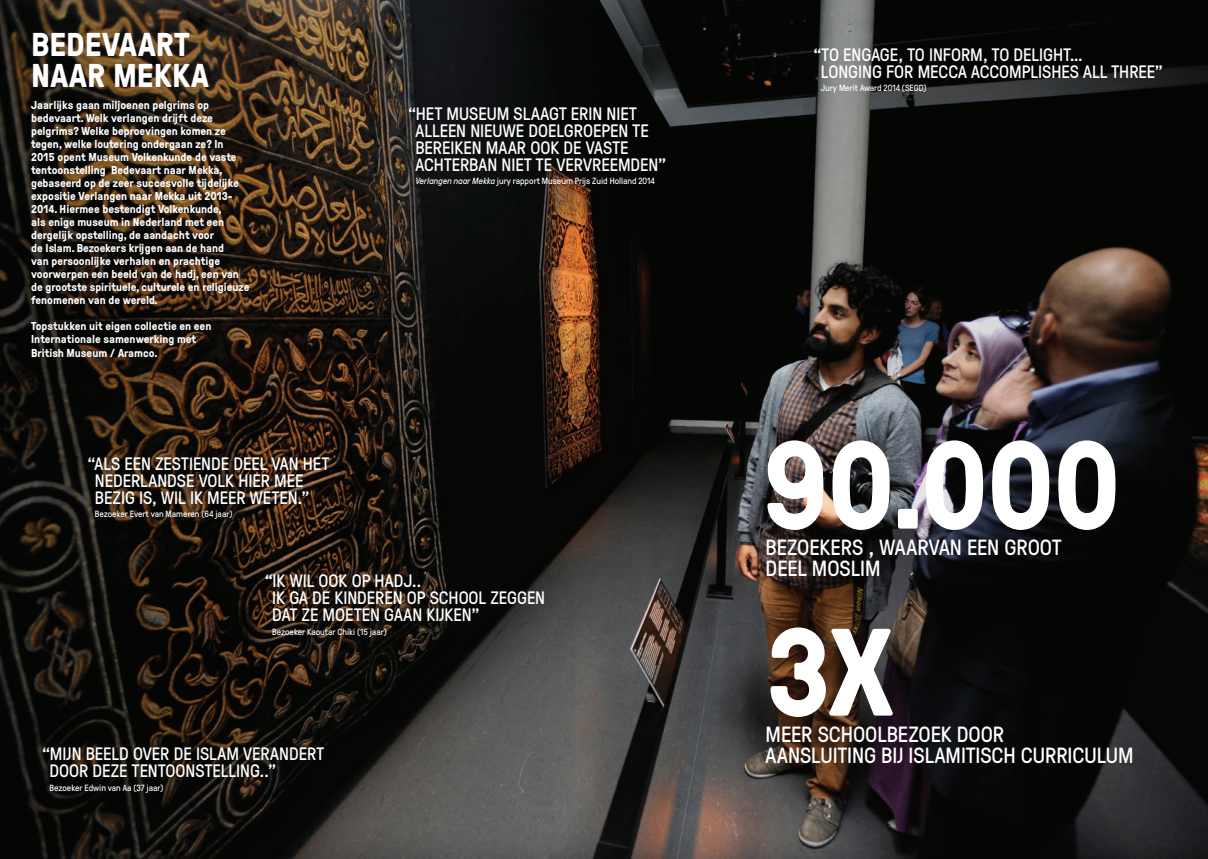
<style>
.page{position:relative;width:1208px;height:859px;background:#fff}
.page>*{position:absolute;margin:0;border:0;box-sizing:border-box;transform-origin:0 0}
.t1{font:700 124px "GT Pressura";letter-spacing:-.02em;color:#fff}
.t2{font:700 33px/31px "GT Pressura";letter-spacing:.005em;color:#fff}
.t3{font:22px/21px "GT Pressura";color:#fff}
.t4{font:18px/17px "GT Pressura";color:#fff}
.t5{font:700 11.5px/13px "GT Pressura";color:#fff}
.t6{font:9px "GT Pressura";color:#fff}
.s1{font-style:italic}
</style>
<div class="page">
<img style="left:0;top:0;width:1208px;height:859px">
<h2 class="t2" style="left:31px;top:28px;width:179px">BEDEVAART<br>NAAR MEKKA</h2>
<p class="t5" style="left:31px;top:98px;width:220px">Jaarlijks gaan miljoenen pelgrims op bedevaart. Welk verlangen drijft deze pelgrims? Welke beproevingen komen ze tegen, welke loutering ondergaan ze? In 2015 opent Museum Volkenkunde de vaste tentoonstelling Bedevaart naar Mekka, gebaseerd op de zeer succesvolle tijdelijke expositie Verlangen naar Mekka uit 2013- 2014. Hiermee bestendigt Volkenkunde,<br>als enige museum in Nederland met een dergelijk opstelling, de aandacht voor<br>de Islam. Bezoekers krijgen aan de hand<br>van persoonlijke verhalen en prachtige voorwerpen een beeld van de hadj, een van de grootste spirituele, culturele en religieuze fenomenen van de wereld.</p>
<p class="t5" style="left:31px;top:319px;width:182px;line-height:13.4px">Topstukken uit eigen collectie en een<br>Internationale samenwerking met<br>British Museum / Aramco.</p>
<h3 class="t4" style="left:95px;top:454px;width:236px;text-indent:-7px">“ALS EEN ZESTIENDE DEEL VAN HET<br>NEDERLANDSE VOLK HIER MEE<br>BEZIG IS, WIL IK MEER WETEN.”</h3>
<p class="t6" style="left:95px;top:508px;width:139px">Bezoeker Evert van Mameren (64 jaar)</p>
<h3 class="t4" style="left:415px;top:104px;width:252px;text-indent:-7px">“HET MUSEUM SLAAGT ERIN NIET<br>ALLEEN NIEUWE DOELGROEPEN TE<br>BEREIKEN MAAR OOK DE VASTE<br>ACHTERBAN NIET TE VERVREEMDEN”</h3>
<p class="t6" style="left:415px;top:175px;width:241px"><span class="s1">Verlangen naar Mekka</span> jury rapport Museum Prijs Zuid Holland 2014</p>
<h3 class="t4" style="left:272px;top:571px;width:274px;text-indent:-7px">“IK WIL OOK OP HADJ..<br>IK GA DE KINDEREN OP SCHOOL ZEGGEN<br>DAT ZE MOETEN GAAN KIJKEN”</h3>
<p class="t6" style="left:272px;top:625px;width:116px">Bezoeker Kaoutar Chiki (15 jaar)</p>
<h3 class="t4" style="left:49px;top:744px;width:276px;text-indent:-7px">“MIJN BEELD OVER DE ISLAM VERANDERT<br>DOOR DEZE TENTOONSTELLING..”</h3>
<p class="t6" style="left:49px;top:781px;width:116px">Bezoeker Edwin van Aa (37 jaar)</p>
<h3 class="t4" style="left:821px;top:45px;width:343px;text-indent:-7px">“TO ENGAGE, TO INFORM, TO DELIGHT…<br>LONGING FOR MECCA ACCOMPLISHES ALL THREE”</h3>
<p class="t6" style="left:821px;top:81px;width:107px">Jury Merit Award 2014 (SEGD)</p>
<h1 class="t1" style="left:762px;top:395px;width:361px">90.000</h1>
<h3 class="t3" style="left:765px;top:535px;width:297px">BEZOEKERS , WAARVAN EEN GROOT<br>DEEL MOSLIM</h3>
<h1 class="t1" style="left:765px;top:582px;width:130px">3X</h1>
<h3 class="t3" style="left:765px;top:722px;width:369px">MEER SCHOOLBEZOEK DOOR<br>AANSLUITING BIJ ISLAMITISCH CURRICULUM</h3>
</div>
